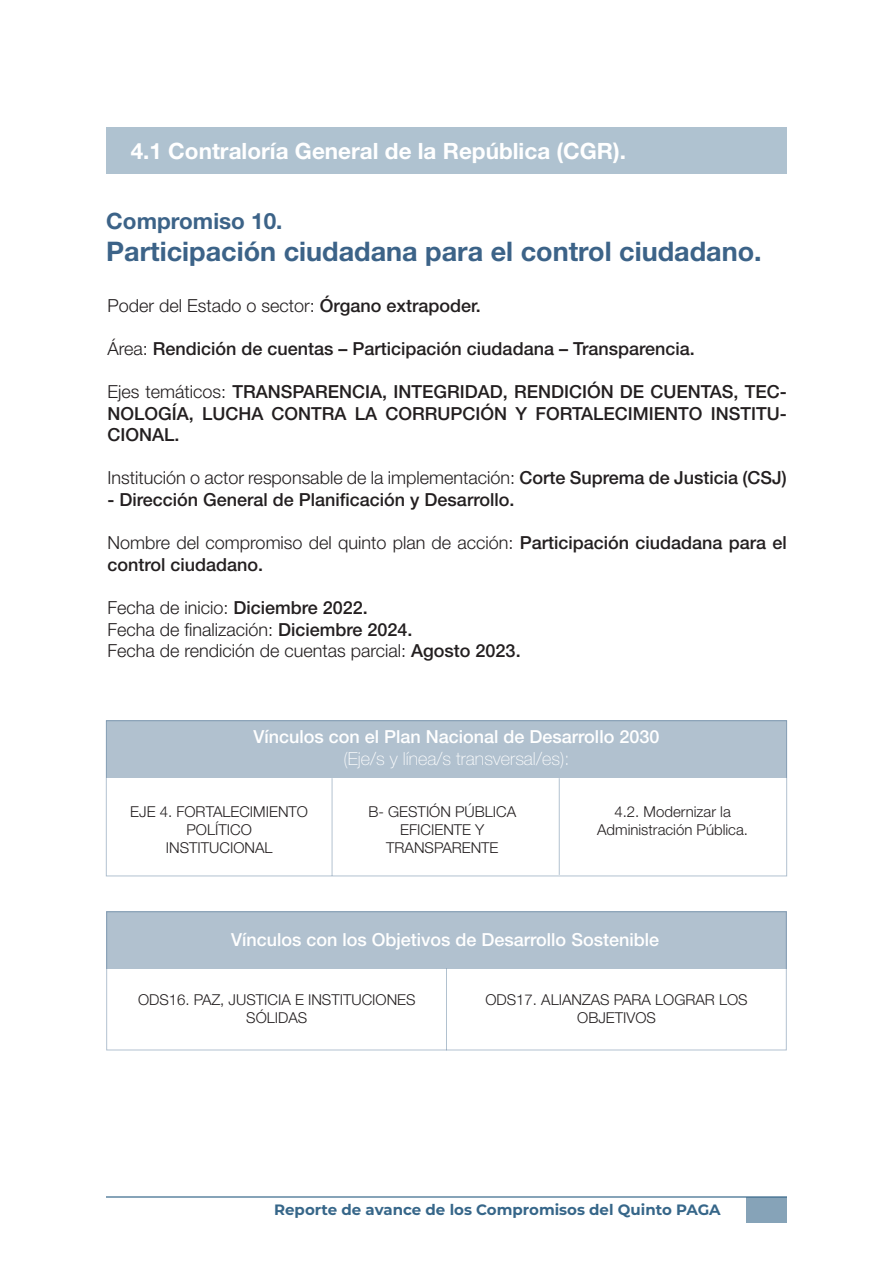
<style>
.page{position:relative;width:893px;height:1263px;background:#fff}
.page>*{position:absolute;margin:0;border:0;box-sizing:border-box;transform-origin:0 0}
.t1{font:700 27px "Helvetica Neue";color:#3c6388}
.t2{font:700 22.5px "Helvetica Neue";color:#fff}
.t3{font:700 22.5px "Helvetica Neue";color:#3c6388}
.t4{font:500 18px/21.6px "Helvetica Neue LT Std";color:#231f20;text-align:justify}
.t5{font:300 18px "Helvetica Neue LT Std";color:#231f20}
.t6{font:500 18px "Helvetica Neue";color:#fff}
.t7{font:100 18px "Helvetica Neue";color:#fff}
.t8{font:300 15px/18px "Helvetica Neue";color:#231f20;text-align:center}
.t9{font:700 15px "Montserrat";color:#366689}
.s1{font-weight:500}
.s2{font-weight:300}
</style>
<div class="page">
<div style="left:746px;top:1197px;width:40px;height:26px;background:#86a3b8"></div>
<hr style="left:106px;top:1196px;width:680px;height:1px;background:#366689">
<div style="left:106px;top:721px;width:681px;height:57px;background:#b1c1cf"></div>
<div style="left:106px;top:911px;width:681px;height:57px;background:#b1c1cf"></div>
<hr style="left:332px;top:778px;width:1px;height:98px;background:#3c6388">
<hr style="left:446px;top:968px;width:1px;height:82px;background:#3c6388">
<hr style="left:559px;top:778px;width:1px;height:97px;background:#3c6388">
<div style="left:106px;top:128px;width:681px;height:46px;background:#afc2d0"></div>
<p class="t2" style="left:131px;top:137px;width:497px">4.1 Contraloría General de la República (CGR).</p>
<p class="t3" style="left:106px;top:207px;width:178px">Compromiso 10.</p>
<p class="t1" style="left:106px;top:235px;width:657px">Participación ciudadana para el control ciudadano.</p>
<p class="t5" style="left:107px;top:294px;width:375px">Poder del Estado o sector: <span class="s1">Órgano extrapoder.</span></p>
<p class="t4" style="left:107px;top:337px;width:589px"><span class="s2">Área:</span> Rendición de cuentas – Participación ciudadana – Transparencia.</p>
<p class="t4" style="left:107px;top:381px;width:681px"><span class="s2">Ejes temáticos:</span> TRANSPARENCIA, INTEGRIDAD, RENDICIÓN DE CUENTAS, TEC-NOLOGÍA, LUCHA CONTRA LA CORRUPCIÓN Y FORTALECIMIENTO INSTITU-CIONAL.</p>
<p class="t5" style="left:107px;top:467px;width:681px">Institución o actor responsable de la implementación: <span class="s1">Corte Suprema de Justicia (CSJ)</span></p>
<p class="t4" style="left:107px;top:489px;width:408px">- Dirección General de Planificación y Desarrollo.</p>
<p class="t4" style="left:107px;top:532px;width:681px"><span class="s2">Nombre del compromiso del quinto plan de acción:</span> Participación ciudadana para el control ciudadano.</p>
<p class="t5" style="left:107px;top:597px;width:262px">Fecha de inicio: <span class="s1">Diciembre 2022.</span></p>
<p class="t5" style="left:107px;top:618px;width:307px">Fecha de finalización: <span class="s1">Diciembre 2024.</span></p>
<p class="t5" style="left:107px;top:640px;width:415px">Fecha de rendición de cuentas parcial: <span class="s1">Agosto 2023.</span></p>
<p class="t6" style="left:253px;top:726px;width:407px">Vínculos con el Plan Nacional de Desarrollo 2030</p>
<p class="t7" style="left:343px;top:748px;width:227px">(Eje/s y línea/s transversal/es):</p>
<p class="t8" style="left:130px;top:802px;width:179px">EJE 4. FORTALECIMIENTO<br>POLÍTICO</p>
<p class="t8" style="left:166px;top:838px;width:108px">INSTITUCIONAL</p>
<p class="t8" style="left:368px;top:802px;width:149px">B- GESTIÓN PÚBLICA<br>EFICIENTE Y<br>TRANSPARENTE</p>
<p class="t8" style="left:597px;top:802px;width:152px">4.2. Modernizar la<br>Administración Pública.</p>
<p class="t6" style="left:231px;top:929px;width:429px">Vínculos con los Objetivos de Desarrollo Sostenible</p>
<p class="t8" style="left:138px;top:990px;width:279px">ODS16. PAZ, JUSTICIA E INSTITUCIONES<br>SÓLIDAS</p>
<p class="t8" style="left:485px;top:990px;width:264px">ODS17. ALIANZAS PARA LOGRAR LOS<br>OBJETIVOS</p>
<p class="t9" style="left:274px;top:1199px;width:448px">Reporte de avance de los Compromisos del Quinto PAGA</p>
</div>
